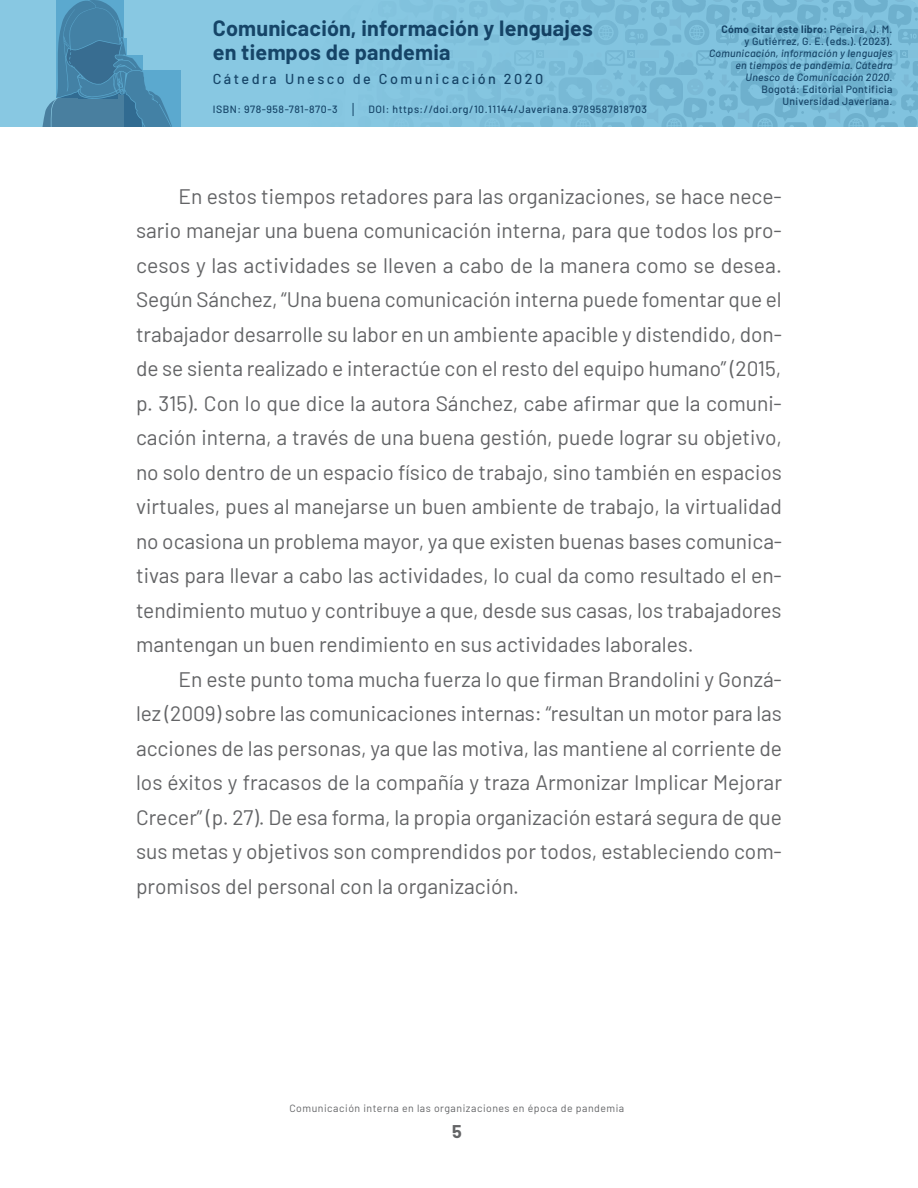
<style>
.page{position:relative;width:918px;height:1188px;background:#fff}
.page>*{position:absolute;margin:0;border:0;box-sizing:border-box;transform-origin:0 0}
.t1{font:700 21.6px/23.4px "Barlow";letter-spacing:.01em;color:#164568}
.TEXTO{font:21px/34.5px "Barlow";color:#636466;text-align:justify}
.t2{font:700 18px "Barlow";color:#636466}
.t3{font:500 14.4px "Barlow";letter-spacing:.175em;color:#164568}
.t4{font:italic 500 10.5px/12px "Barlow";letter-spacing:.025em;color:#164568;text-align:right}
.t5{font:500 10.5px "Barlow";letter-spacing:.05em;color:#164568}
.t6{font:500 10.5px/12px "Barlow";letter-spacing:.025em;color:#164568;text-align:right}
.t7{font:10.5px "Barlow";letter-spacing:.05em;color:#636466}
.s1{font-weight:700}
.s2{font-style:normal}
</style>
<div class="page">
<div style="left:0;top:0;width:918px;height:127px;background:#88c8e2"></div>
<svg style="left:42px;top:0;width:138px;height:127px"></svg>
<svg style="left:470px;top:0;width:448px;height:127px;fill:#7fc0db"></svg>
<p class="t1" style="left:213px;top:15px;width:382px">Comunicación, información y lenguajes en tiempos de pandemia</p>
<p class="t3" style="left:213px;top:68px;width:332px">Cátedra Unesco de Comunicación 2020</p>
<p class="t5" style="left:213px;top:102px;width:126px">ISBN: 978-958-781-870-3</p>
<p class="t5" style="left:369px;top:102px;width:280px">DOI: https://doi.org/10.11144/Javeriana.9789587818703</p>
<p class="t6" style="left:722px;top:22px;width:172px"><span class="s1">Cómo citar este libro:</span> Pereira, J. M. y Gutiérrez, G. E. (eds.). (2023).</p>
<p class="t4" style="left:709px;top:46px;width:185px">Comunicación, información y lenguajes en tiempos de pandemia. Cátedra<br>Unesco de Comunicación 2020<span class="s2">.<br>Bogotá: Editorial Pontificia<br>Universidad Javeriana.</span></p>
<p class="TEXTO" style="left:136px;top:177px;width:648px;text-indent:43px">En estos tiempos retadores para las organizaciones, se hace nece&shy;sario manejar una buena comunicación interna, para que todos los pro&shy;cesos y las actividades se lleven a cabo de la manera como se desea.<br>Según Sánchez, “Una buena comunicación interna puede fomentar que el trabajador desarrolle su labor en un ambiente apacible y distendido, don&shy;de se sienta realizado e interactúe con el resto del equipo humano” (2015, p. 315). Con lo que dice la autora Sánchez, cabe afirmar que la comuni&shy;cación interna, a través de una buena gestión, puede lograr su objetivo, no solo dentro de un espacio físico de trabajo, sino también en espacios virtuales, pues al manejarse un buen ambiente de trabajo, la virtualidad no ocasiona un problema mayor, ya que existen buenas bases comunica&shy;tivas para llevar a cabo las actividades, lo cual da como resultado el en&shy;tendimiento mutuo y contribuye a que, desde sus casas, los trabajadores mantengan un buen rendimiento en sus actividades laborales.</p>
<p class="TEXTO" style="left:136px;top:660px;width:647px;text-indent:43px">En este punto toma mucha fuerza lo que firman Brandolini y Gonzá&shy;lez (2009) sobre las comunicaciones internas: “resultan un motor para las acciones de las personas, ya que las motiva, las mantiene al corriente de los éxitos y fracasos de la compañía y traza Armonizar Implicar Mejorar Crecer” (p. 27). De esa forma, la propia organización estará segura de que sus metas y objetivos son comprendidos por todos, estableciendo com&shy;promisos del personal con la organización.</p>
<p class="t7" style="left:289px;top:1100px;width:336px">Comunicación interna en las organizaciones en época de pandemia</p>
<p class="t2" style="left:452px;top:1119px;width:11px">5</p>
</div>
